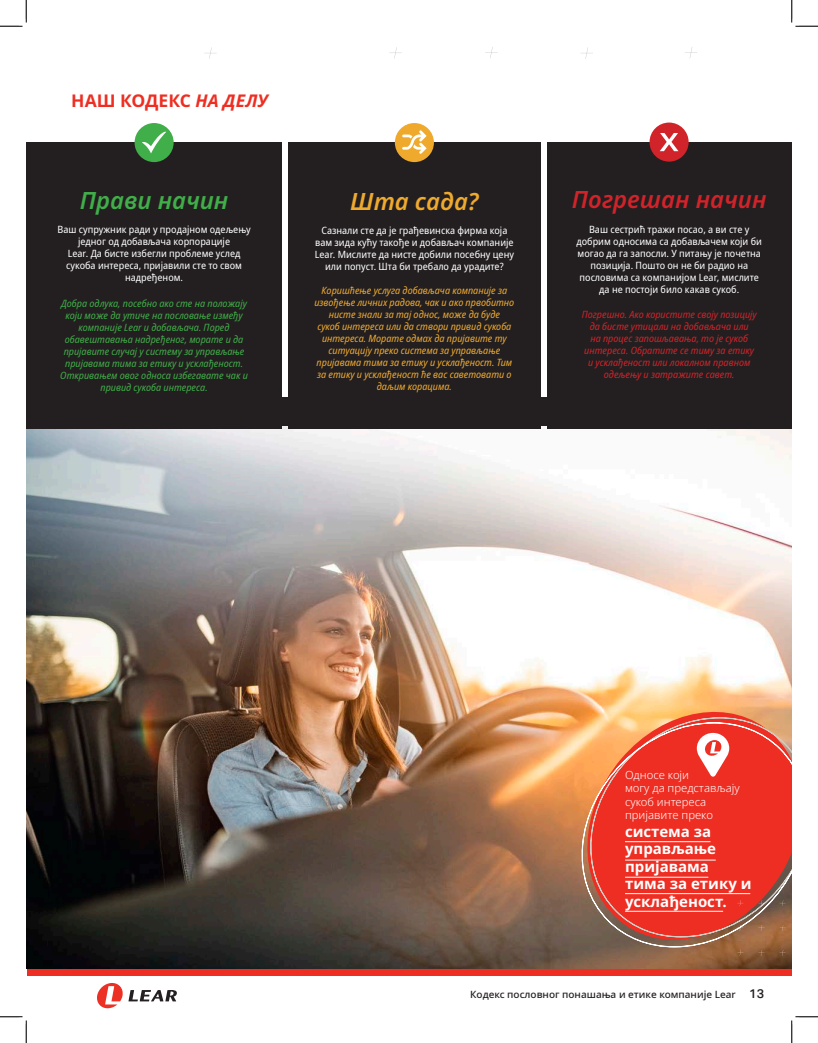
<style>
.page{position:relative;width:818px;height:1043px;background:#fff}
.page>*{position:absolute;margin:0;border:0;box-sizing:border-box;transform-origin:0 0}
.t1{font:italic 600 23.75px "Noto Sans";color:#d1232a}
.t2{font:italic 600 23.75px "Noto Sans";color:#40ae49}
.t3{font:italic 600 23.75px "Noto Sans";color:#efaa2e}
.t4{font:700 17.5px "Noto Sans";color:#ee2e22}
.t5{font:700 15px/17.5px "Noto Sans";color:#fff}
.t6{font:500 12.62px "Aktiv Grotesk";color:#231f20}
.t7{font:300 11.25px/13.5px "Noto Sans";color:#fff}
.t8{font:semi-condensed 10px/12px "Noto Sans";color:#fff;text-align:center}
.t9{font:italic semi-condensed 10px/12px "Noto Sans";color:#efaa2e;text-align:center}
.t10{font:italic semi-condensed 10px/12px "Noto Sans";color:#40ae49;text-align:center}
.t11{font:italic semi-condensed 10px/12px "Noto Sans";color:#d1232a;text-align:center}
.t12{font:500 10px "Noto Sans";color:#231f20}
.s1{font-style:italic}
</style>
<div class="page">
<div style="left:27px;top:968px;width:764px;height:7px;background:#ee2e22"></div>
<svg style="left:97px;top:983px;width:80px;height:25px"></svg>
<img style="left:26px;top:426px;width:765px;height:542px">
<div style="left:26px;top:142px;width:256px;height:287px;background:#231f20"></div>
<div style="left:546px;top:142px;width:245px;height:287px;background:#231f20"></div>
<div style="left:288px;top:142px;width:252px;height:287px;background:#231f20"></div>
<div style="left:134px;top:123px;width:40px;height:39px;background:#40ae49;border-radius:50%"></div>
<div style="left:395px;top:123px;width:39px;height:39px;background:#efaa2e;border-radius:50%"></div>
<div style="left:649px;top:122px;width:39px;height:40px;background:#d1232a;border-radius:50%"></div>
<svg style="left:576px;top:696px;width:215px;height:259px"></svg>
<svg style="left:577px;top:717px;width:214px;height:5px"></svg>
<svg style="left:568px;top:722px;width:223px;height:225px"></svg>
<svg style="left:696px;top:733px;width:33px;height:43px"></svg>
<svg style="left:737px;top:900px;width:6px;height:6px"></svg>
<svg style="left:758px;top:900px;width:6px;height:6px"></svg>
<svg style="left:779px;top:900px;width:6px;height:6px"></svg>
<svg style="left:737px;top:925px;width:6px;height:6px"></svg>
<svg style="left:758px;top:925px;width:6px;height:6px"></svg>
<svg style="left:779px;top:925px;width:6px;height:6px"></svg>
<svg style="left:737px;top:949px;width:6px;height:6px"></svg>
<svg style="left:758px;top:949px;width:6px;height:6px"></svg>
<svg style="left:779px;top:949px;width:6px;height:6px"></svg>
<svg style="left:142px;top:131px;width:24px;height:22px"></svg>
<svg style="left:660px;top:133px;width:18px;height:18px"></svg>
<svg style="left:402px;top:130px;width:24px;height:24px"></svg>
<hr style="left:625px;top:841px;width:85px;height:1px;background:#fff">
<hr style="left:625px;top:859px;width:90px;height:1px;background:#fff">
<hr style="left:625px;top:876px;width:83px;height:1px;background:#fff">
<hr style="left:625px;top:893px;width:125px;height:1px;background:#fff">
<hr style="left:625px;top:911px;width:98px;height:1px;background:#fff">
<svg style="left:204px;top:47px;width:12px;height:12px"></svg>
<svg style="left:389px;top:47px;width:13px;height:12px"></svg>
<svg style="left:485px;top:47px;width:12px;height:11px"></svg>
<svg style="left:581px;top:47px;width:12px;height:12px"></svg>
<svg style="left:685px;top:47px;width:12px;height:11px"></svg>
<svg style="left:0;top:0;width:27px;height:27px"></svg>
<svg style="left:0;top:1016px;width:27px;height:26px"></svg>
<svg style="left:791px;top:0;width:27px;height:27px"></svg>
<svg style="left:791px;top:1016px;width:27px;height:26px"></svg>
<p class="t4" style="left:71px;top:91px;width:198px">НАШ КОДЕКС <span class="s1">НА ДЕЛУ</span></p>
<p class="t2" style="left:80px;top:183px;width:150px">Прави начин</p>
<p class="t8" style="left:57px;top:224px;width:195px">Ваш супружник ради у продајном одељењу једног од добављача корпорације<br>Lear. Да бисте избегли проблеме услед сукоба интереса, пријавили сте то свом надређеном.</p>
<p class="t10" style="left:60px;top:297px;width:189px">Добра одлука, посебно ако сте на положају који може да утиче на пословање између компаније Lear и добављача. Поред обавештавања надређеног, морате и да пријавите случај у систему за управљање пријавама тима за етику и усклађеност.<br>Откривањем овог односа избегавате чак и привид сукоба интереса.</p>
<p class="t3" style="left:350px;top:184px;width:130px">Шта сада?</p>
<p class="t8" style="left:315px;top:224px;width:201px">Сазнали сте да је грађевинска фирма која вам зида кућу такође и добављач компаније Lear. Мислите да нисте добили посебну цену или попуст. Шта би требало да урадите?</p>
<p class="t9" style="left:314px;top:284px;width:201px">Коришћење услуга добављача компаније за извођење личних радова, чак и ако првобитно нисте знали за тај однос, може да буде<br>сукоб интереса или да створи привид сукоба интереса. Морате одмах да пријавите ту ситуацију преко система за управљање пријавама тима за етику и усклађеност. Тим за етику и усклађеност ће вас саветовати о даљим корацима.</p>
<p class="t1" style="left:572px;top:183px;width:196px">Погрешан начин</p>
<p class="t8" style="left:576px;top:223px;width:187px">Ваш сестрић тражи посао, а ви сте у добрим односима са добављачем који би могао да га запосли. У питању је почетна позиција. Пошто он не би радио на пословима са компанијом Lear, мислите да не постоји било какав сукоб.</p>
<p class="t11" style="left:581px;top:309px;width:176px">Погрешно. Ако користите своју позицију да бисте утицали на добављача или<br>на процес запошљавања, то је сукоб интереса. Обратите се тиму за етику и усклађеност или локалном правном одељењу и затражите савет.</p>
<p class="t7" style="left:625px;top:768px;width:116px">Односе који<br>могу да представљају сукоб интереса пријавите преко</p>
<p class="t5" style="left:625px;top:822px;width:128px">система за управљање пријавама тима за етику и усклађеност.</p>
<p class="t12" style="left:470px;top:987px;width:267px">Кодекс пословног понашања и етике компаније Lear</p>
<p class="t6" style="left:749px;top:986px;width:16px">13</p>
</div>
